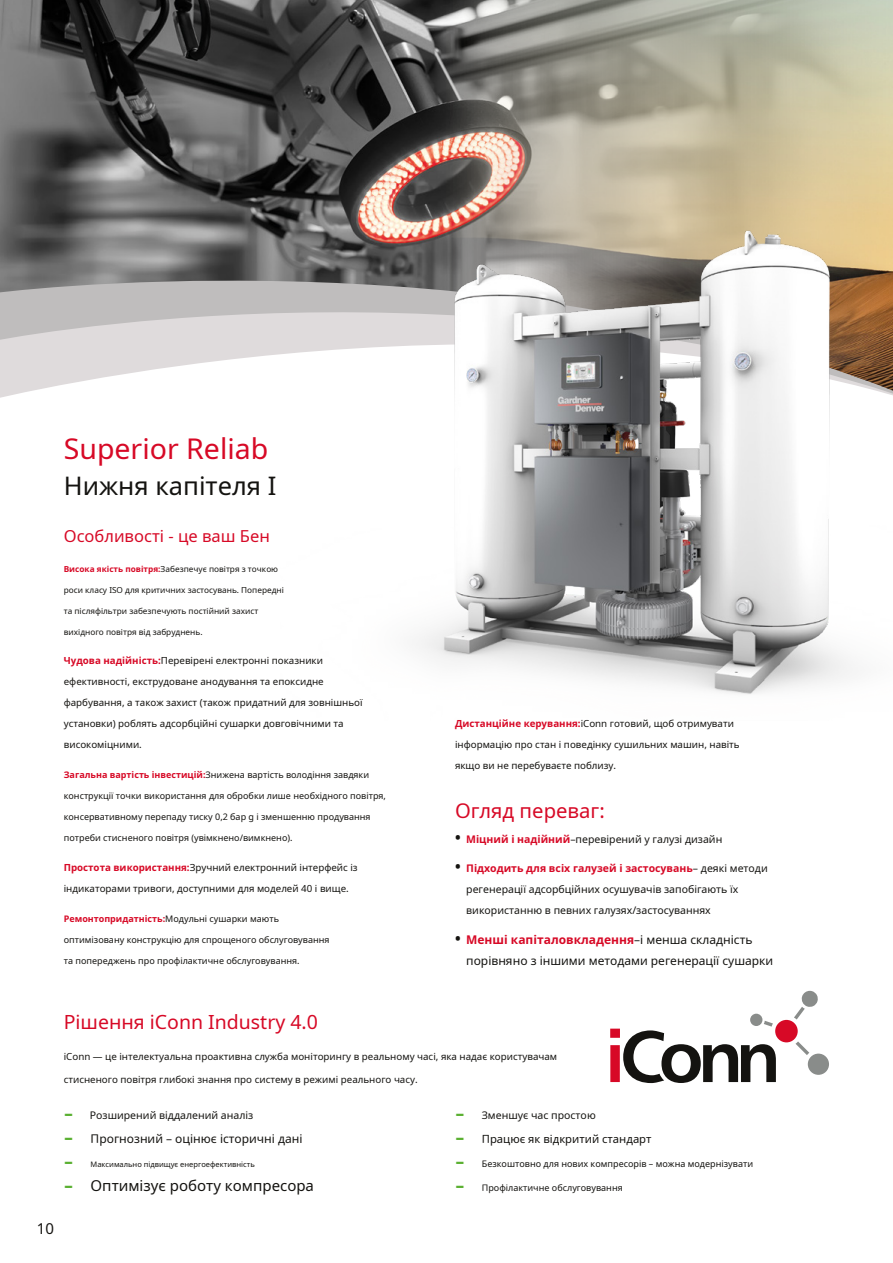
<style>
.page{position:relative;width:893px;height:1263px;background:#fff}
.page>*{position:absolute;margin:0;border:0;box-sizing:border-box;transform-origin:0 0}
.t1{font:30px "Noto Sans";color:#5ab031}
.t2{font:28.5px "Noto Sans";color:#d70926}
.t3{font:25.5px "Noto Sans";color:#141310}
.t4{font:20.25px "Noto Sans";color:#d70926}
.t5{font:19.5px "Noto Sans";color:#d70926}
.t6{font:16.5px "Noto Sans";color:#d70926}
.t7{font:15px "Noto Sans";color:#141310}
.t8{font:12px/21px "Noto Sans";color:#141310}
.t9{font:11.25px "Noto Sans";color:#141310}
.t10{font:10.5px/21px "Noto Sans";color:#141310}
.t11{font:9.75px/21px "Noto Sans";color:#141310}
.t12{font:9px "Noto Sans";color:#141310}
.t13{font:8.25px "Noto Sans";color:#141310}
.t14{font:7.5px "Noto Sans";color:#141310}
.s1{font-weight:700;color:#d70926}
.s2{font-weight:700;font-size:15px}
.s3{font-size:30px;color:#5ab031}
</style>
<div class="page">
<img style="left:0;top:0;width:893px;height:228px">
<svg style="left:0;top:228px;width:281px;height:170px"></svg>
<img style="left:281px;top:196px;width:612px;height:498px">
<div style="left:750px;top:1014px;width:12px;height:12px;background:#898c8a;border-radius:50%"></div>
<svg style="left:795px;top:1041px;width:14px;height:14px"></svg>
<svg style="left:610px;top:1021px;width:166px;height:62px"></svg>
<div style="left:808px;top:1053px;width:21px;height:22px;background:#898c8a;border-radius:50%"></div>
<svg style="left:794px;top:991px;width:24px;height:28px"></svg>
<div style="left:775px;top:1020px;width:23px;height:22px;background:#d70926;border-radius:50%"></div>
<h2 class="t2" style="left:64px;top:428px;width:206px">Superior Reliab</h2>
<h3 class="t3" style="left:64px;top:468px;width:214px">Нижня капітеля І</h3>
<h3 class="t6" style="left:64px;top:524px;width:208px">Особливості - це ваш Бен</h3>
<p class="t13" style="left:64px;top:563px;width:216px"><span class="s1">Висока якість повітря:</span>Забезпечує повітря з точкою</p>
<p class="t13" style="left:64px;top:584px;width:222px">роси класу ISO для критичних застосувань. Попередні</p>
<p class="t13" style="left:64px;top:605px;width:196px">та післяфільтри забезпечують постійний захист</p>
<p class="t13" style="left:64px;top:626px;width:140px">вихідного повітря від забруднень.</p>
<p class="t11" style="left:64px;top:650px;width:300px"><span class="s1">Чудова надійність:</span>Перевірені електронні показники ефективності, екструдоване анодування та епоксидне фарбування, а також захист (також придатний для зовнішньої установки) роблять адсорбційні сушарки довговічними та високоміцними.</p>
<p class="t12" style="left:64px;top:768px;width:307px"><span class="s1">Загальна вартість інвестицій:</span>Знижена вартість володіння завдяки</p>
<p class="t12" style="left:64px;top:789px;width:324px">конструкції точки використання для обробки лише необхідного повітря,</p>
<p class="t12" style="left:64px;top:810px;width:308px">консервативному перепаду тиску 0,2 бар g і зменшенню продування</p>
<p class="t12" style="left:64px;top:831px;width:230px">потреби стисненого повітря (увімкнено/вимкнено).</p>
<p class="t11" style="left:455px;top:713px;width:286px"><span class="s1">Дистанційне керування:</span>iConn готовий, щоб отримувати інформацію про стан і поведінку сушильних машин, навіть якщо ви не перебуваєте поблизу.</p>
<h3 class="t4" style="left:455px;top:796px;width:151px">Огляд переваг:</h3>
<p class="t10" style="left:455px;top:828px;width:269px"><span class="s2">•</span> <span class="s1">Міцний і надійний</span>–перевірений у галузі дизайн</p>
<p class="t11" style="left:64px;top:856px;width:295px"><span class="s1">Простота використання:</span>Зручний електронний інтерфейс із індикаторами тривоги, доступними для моделей 40 і вище.</p>
<p class="t10" style="left:466px;top:858px;width:303px;text-indent:-11px"><span class="s2">•</span> <span class="s1">Підходить для всіх галузей і застосувань</span>– деякі методи регенерації адсорбційних осушувачів запобігають їх використанню в певних галузях/застосуваннях</p>
<p class="t12" style="left:64px;top:912px;width:217px"><span class="s1">Ремонтопридатність:</span>Модульні сушарки мають</p>
<p class="t12" style="left:64px;top:933px;width:267px">оптимізовану конструкцію для спрощеного обслуговування</p>
<p class="t12" style="left:64px;top:954px;width:237px">та попереджень про профілактичне обслуговування.</p>
<p class="t8" style="left:466px;top:929px;width:309px;text-indent:-11px"><span class="s2">•</span> <span class="s1">Менші капіталовкладення</span>–і менша складність порівняно з іншими методами регенерації сушарки</p>
<h3 class="t5" style="left:64px;top:1008px;width:256px">Рішення iConn Industry 4.0</h3>
<p class="t11" style="left:64px;top:1046px;width:495px">iConn — це інтелектуальна проактивна служба моніторингу в реальному часі, яка надає користувачам</p>
<p class="t11" style="left:64px;top:1069px;width:355px">стисненого повітря глибокі знання про систему в режимі реального часу.</p>
<h1 class="t1" style="left:64px;top:1091px;width:11px">-</h1>
<p class="t10" style="left:90px;top:1104px;width:165px">Розширений віддалений аналіз</p>
<h1 class="t1" style="left:64px;top:1115px;width:11px">-</h1>
<p class="t8" style="left:91px;top:1128px;width:213px">Прогнозний – оцінює історичні дані</p>
<h1 class="t1" style="left:64px;top:1139px;width:11px">-</h1>
<p class="t14" style="left:91px;top:1159px;width:166px">Максимально підвищує енергоефективність</p>
<h3 class="t7" style="left:64px;top:1175px;width:252px"><span class="s3">-</span> Оптимізує роботу компресора</h3>
<h1 class="t1" style="left:455px;top:1091px;width:11px">-</h1>
<p class="t10" style="left:482px;top:1104px;width:115px">Зменшує час простою</p>
<h1 class="t1" style="left:455px;top:1115px;width:11px">-</h1>
<p class="t9" style="left:482px;top:1131px;width:171px">Працює як відкритий стандарт</p>
<h1 class="t1" style="left:455px;top:1139px;width:11px">-</h1>
<p class="t12" style="left:482px;top:1157px;width:273px">Безкоштовно для нових компресорів – можна модернізувати</p>
<h1 class="t1" style="left:455px;top:1163px;width:11px">-</h1>
<p class="t12" style="left:482px;top:1181px;width:142px">Профілактичне обслуговування</p>
<h3 class="t7" style="left:37px;top:1218px;width:19px">10</h3>
</div>
